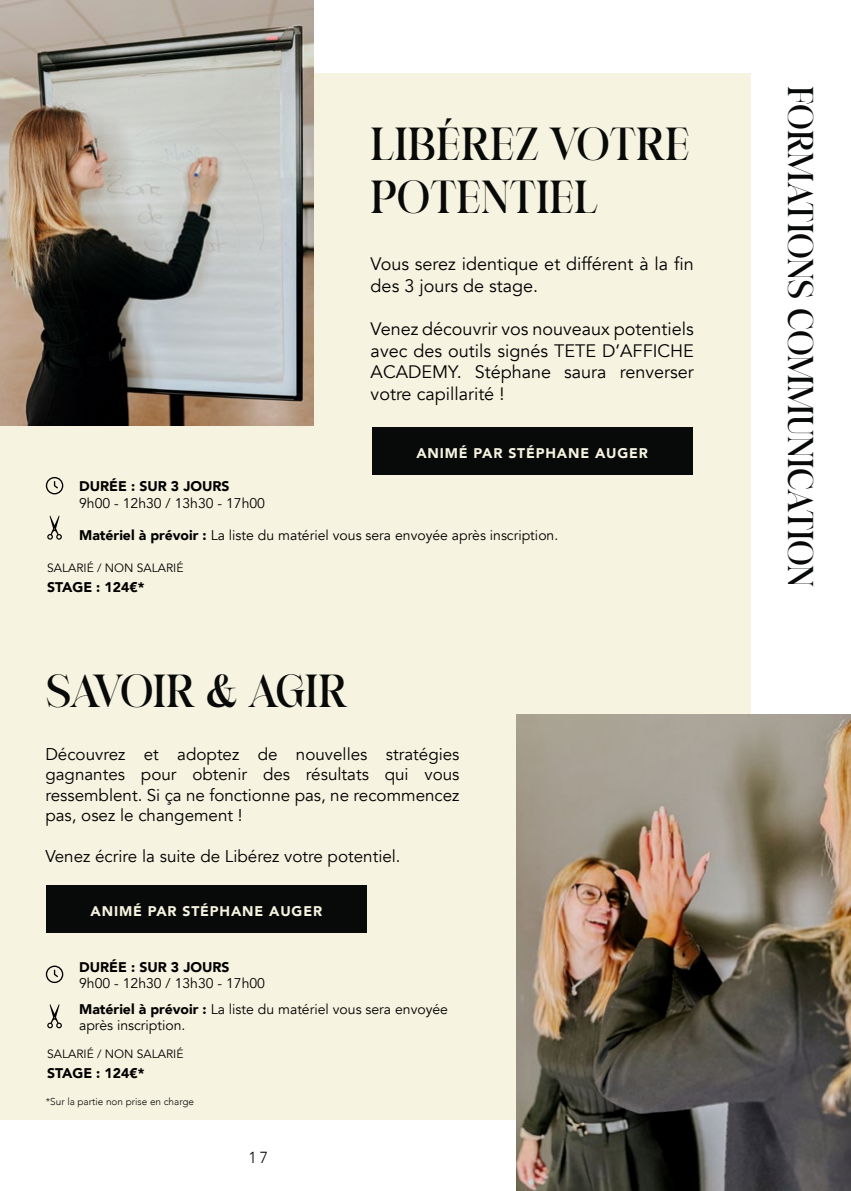
<style>
.page{position:relative;width:851px;height:1191px;background:#fff}
.page>*{position:absolute;margin:0;border:0;box-sizing:border-box;transform-origin:0 0}
.t1{font:44px/52.8px "Felgine";color:#080a0a}
.t2{font:44px "Felgine";letter-spacing:-.02em;color:#080a0a}
.t3{font:34px "Felgine";color:#080a0a}
.t4{font:18px/21.6px "Avenir";color:#000}
.t5{font:17px/20.4px "Avenir";color:#000;text-align:justify}
.t6{font:300 16px "Avenir";color:#000}
.t7{font:14px/25.2px "Avenir";color:#000}
.t8{font:900 14px "Avenir";color:#000}
.t9{font:900 14px "Avenir";letter-spacing:.06em;color:#f6f3e0}
.t10{font:12px "Avenir";color:#000}
.t11{font:300 10px "Avenir";color:#080a0a}
.s1{font-weight:900}
</style>
<div class="page">
<div style="left:0;top:73px;width:750px;height:1046px;background:#f6f3e0"></div>
<img style="left:0;top:1px;width:314px;height:424px">
<img style="left:516px;top:714px;width:334px;height:477px">
<svg style="left:46px;top:965px;width:17px;height:18px"></svg>
<svg style="left:47px;top:1004px;width:15px;height:24px"></svg>
<svg style="left:46px;top:477px;width:17px;height:17px"></svg>
<svg style="left:47px;top:515px;width:15px;height:24px"></svg>
<div style="left:371px;top:427px;width:321px;height:48px;background:#080a0a"></div>
<div style="left:46px;top:885px;width:321px;height:47px;background:#080a0a"></div>
<h1 class="t1" style="left:370px;top:121px;width:321px">LIBÉREZ VOTRE<br>POTENTIEL</h1>
<p class="t4" style="left:370px;top:253px;width:324px">Vous serez identique et différent à la fin des 3 jours de stage.</p>
<p class="t4" style="left:370px;top:318px;width:324px;text-align:justify">Venez découvrir vos nouveaux potentiels avec des outils signés TETE D’AFFICHE ACADEMY. Stéphane saura renverser votre capillarité !</p>
<p class="t9" style="left:416px;top:441px;width:233px">ANIMÉ PAR STÉPHANE AUGER</p>
<p class="t8" style="left:79px;top:474px;width:152px">DURÉE : SUR 3 JOURS</p>
<p class="t7" style="left:79px;top:490px;width:187px">9h00 - 12h30 / 13h30 - 17h00</p>
<p class="t7" style="left:79px;top:523px;width:480px"><span class="s1">Matériel à prévoir :</span> La liste du matériel vous sera envoyée après inscription.</p>
<p class="t10" style="left:47px;top:561px;width:138px">SALARIÉ / NON SALARIÉ</p>
<p class="t8" style="left:47px;top:575px;width:99px">STAGE : 124€*</p>
<h1 class="t2" style="left:45px;top:663px;width:303px">SAVOIR &amp; AGIR</h1>
<p class="t5" style="left:45px;top:744px;width:415px">Découvrez et adoptez de nouvelles stratégies gagnantes pour obtenir des résultats qui vous ressemblent. Si ça ne fonctionne pas, ne recommencez pas, osez le changement !</p>
<p class="t5" style="left:45px;top:846px;width:357px">Venez écrire la suite de Libérez votre potentiel.</p>
<p class="t9" style="left:90px;top:899px;width:233px">ANIMÉ PAR STÉPHANE AUGER</p>
<p class="t8" style="left:79px;top:954px;width:152px">DURÉE : SUR 3 JOURS</p>
<p class="t7" style="left:79px;top:971px;width:370px">9h00 - 12h30 / 13h30 - 17h00<br><span class="s1">Matériel à prévoir :</span> La liste du matériel vous sera envoyée</p>
<p class="t7" style="left:79px;top:1013px;width:108px">après inscription.</p>
<p class="t10" style="left:47px;top:1047px;width:138px">SALARIÉ / NON SALARIÉ</p>
<p class="t8" style="left:47px;top:1061px;width:99px">STAGE : 124€*</p>
<p class="t11" style="left:46px;top:1095px;width:150px">*Sur la partie non prise en charge</p>
<p class="t6" style="left:248px;top:1147px;width:21px">17</p>
<h2 class="t3" style="left:821px;top:86px;width:503px;rotate:90deg">FORMATIONS COMMUNICATION</h2>
</div>
